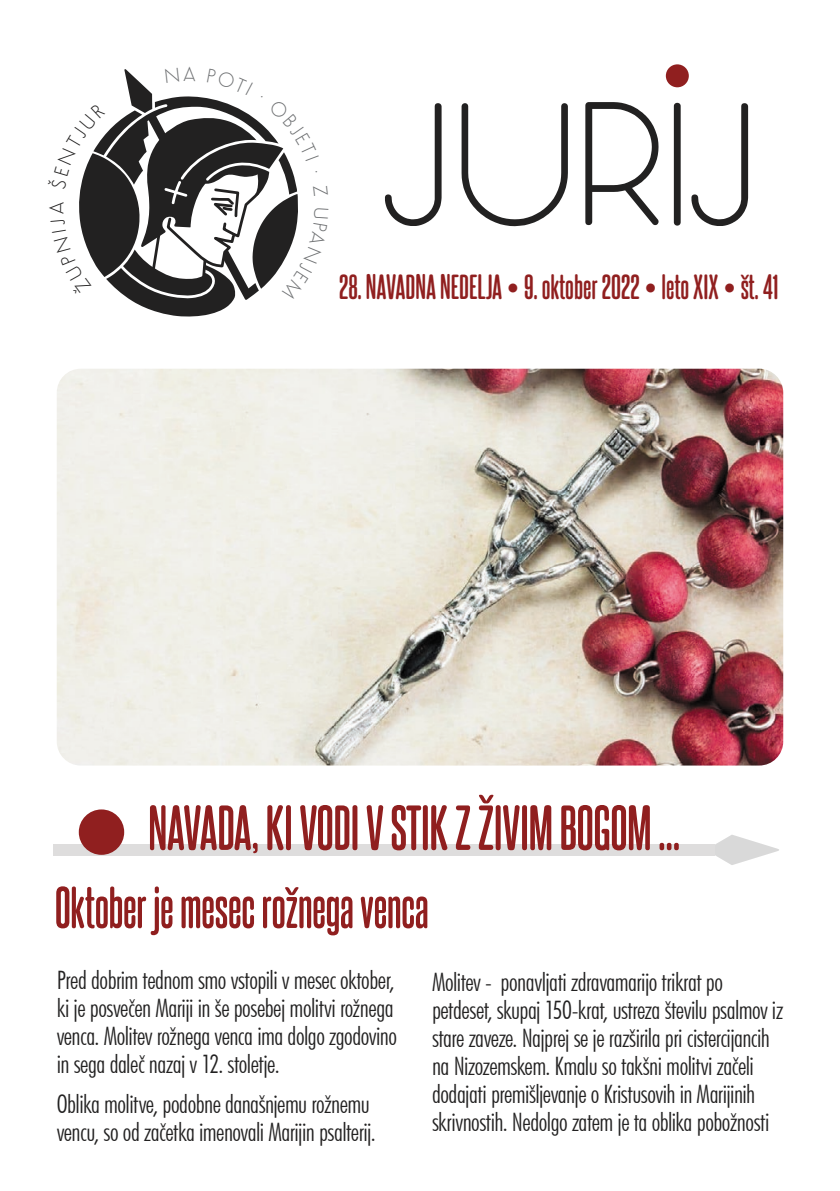
<style>
.page{position:relative;width:840px;height:1191px;background:#fff}
.page>*{position:absolute;margin:0;border:0;box-sizing:border-box;transform-origin:0 0}
.t1{font:180px "Occupied";color:#222121}
.t2{font:700 54px "Steelfish Rounded Rg";letter-spacing:-.01em;color:#901f1f}
.t3{font:700 50px "Steelfish Rounded Rg";letter-spacing:-.015em;color:#901f1f}
.t4{font:700 30px "Steelfish Rounded Rg";color:#901f1f}
.t5{font:300 condensed 25.4px/28px "Futura BT";letter-spacing:-.02em;color:#222121}
</style>
<div class="page">
<div style="left:665px;top:64px;width:23px;height:23px;background:#901f1f;border-radius:50%"></div>
<svg style="left:421px;top:835px;width:357px;height:30px"></svg>
<div style="left:53px;top:844px;width:662px;height:11px;background:#dedddd"></div>
<div style="left:84px;top:814px;width:35px;height:36px;background:#901f1f;border-radius:50%"></div>
<div style="left:79px;top:809px;width:45px;height:46px;border:10px solid #901f1f;border-radius:50%"></div>
<img style="left:57px;top:369px;width:725px;height:396px">
<svg style="left:79px;top:69px;width:219px;height:248px"></svg>
<p class="t1" style="left:380px;top:81px;width:376px">JURIJ</p>
<p class="t4" style="left:339px;top:265px;width:440px">28. NAVADNA NEDELJA • 9. oktober 2022 • leto XIX • št. 41</p>
<p class="t2" style="left:148px;top:789px;width:533px">NAVADA, KI VODI V STIK Z ŽIVIM BOGOM ...</p>
<p class="t3" style="left:55px;top:871px;width:375px">Oktober je mesec rožnega venca</p>
<p class="t5" style="left:57px;top:966px;width:341px">Pred dobrim tednom smo vstopili v mesec oktober, ki je posvečen Mariji in še posebej molitvi rožnega venca. Molitev rožnega venca ima dolgo zgodovino in sega daleč nazaj v 12. stoletje.</p>
<p class="t5" style="left:57px;top:1089px;width:320px">Oblika molitve, podobne današnjemu rožnemu vencu, so od začetka imenovali Marijin psalterij.</p>
<p class="t5" style="left:432px;top:968px;width:352px">Molitev - ponavljati zdravamarijo trikrat po petdeset, skupaj 150-krat, ustreza številu psalmov iz stare zaveze. Najprej se je razširila pri cistercijancih na Nizozemskem. Kmalu so takšni molitvi začeli dodajati premišljevanje o Kristusovih in Marijinih skrivnostih. Nedolgo zatem je ta oblika pobožnosti</p>
</div>
